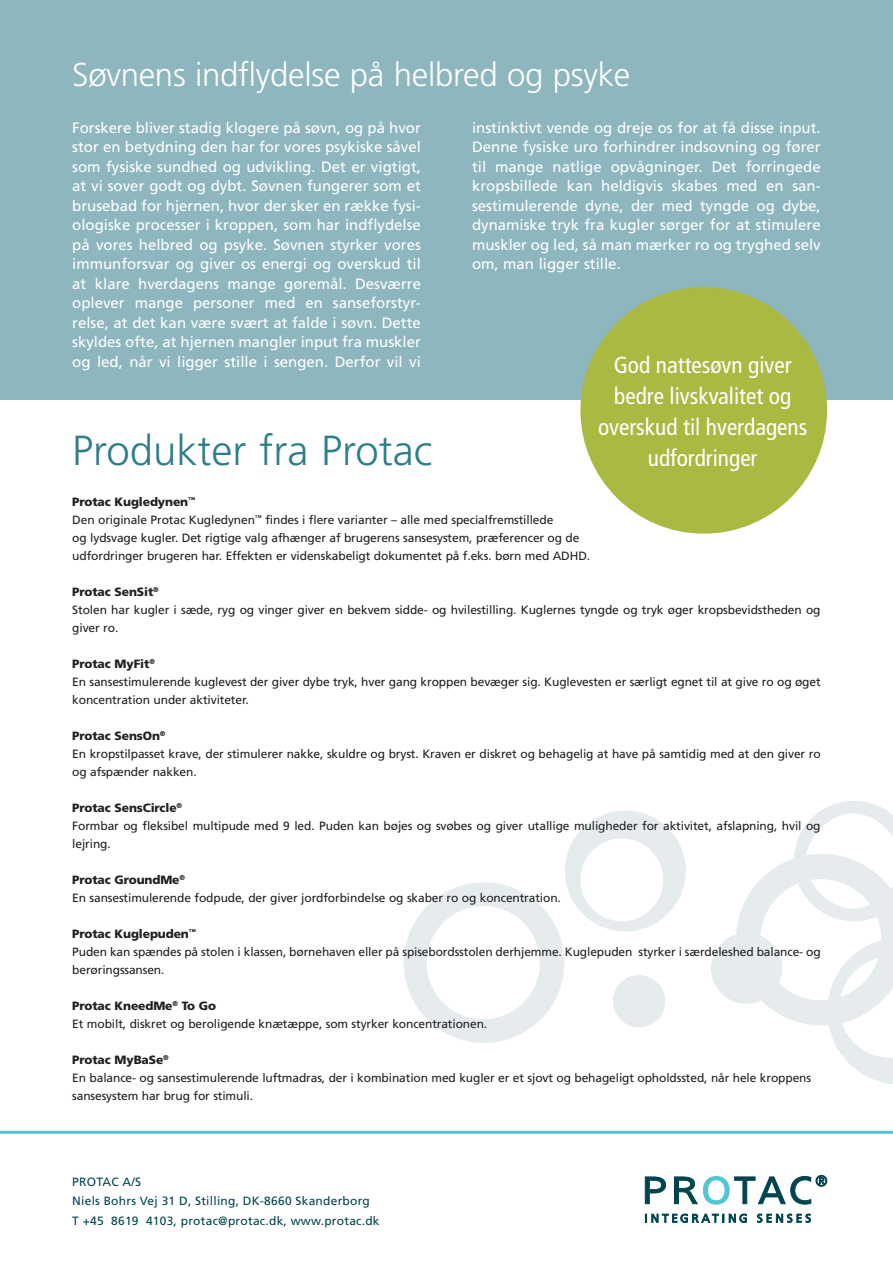
<style>
.page{position:relative;width:893px;height:1263px;background:#fff}
.page>*{position:absolute;margin:0;border:0;box-sizing:border-box;transform-origin:0 0}
.Normal{font:300 42px "Frutiger";color:#2d7e89}
.Normal-2{font:300 33px "Frutiger";letter-spacing:-.01em;color:#fff}
.t1{font:condensed 23.25px/30.9px "Frutiger";color:#fff;text-align:center}
.Normal-3{font:15px/19.5px "Frutiger";color:#fff;text-align:justify}
.Normal-4{font:12px/18px "Frutiger";letter-spacing:-.01em;color:#231f20}
.Normal-5{font:900 12px "Frutiger";letter-spacing:-.01em;color:#231f20}
.t2{font:12px "Frutiger";letter-spacing:.02em;color:#00444e}
</style>
<div class="page">
<div style="left:0;top:0;width:893px;height:400px;background:#8db6be"></div>
<svg style="left:645px;top:1176px;width:21px;height:28px"></svg>
<svg style="left:674px;top:1175px;width:153px;height:29px"></svg>
<svg style="left:645px;top:1214px;width:102px;height:9px"></svg>
<svg style="left:757px;top:1214px;width:54px;height:9px"></svg>
<div style="left:580px;top:287px;width:247px;height:247px;background:#aab941;border-radius:50%"></div>
<hr style="left:0;top:1131px;width:893px;height:3px;background:#52c5d4">
<svg style="left:711px;top:801px;width:182px;height:283px"></svg>
<svg style="left:404px;top:810px;width:282px;height:233px"></svg>
<p class="Normal-2" style="left:72px;top:56px;width:560px">Søvnens indflydelse på helbred og psyke</p>
<p class="Normal-3" style="left:72px;top:118px;width:350px">Forskere bliver stadig klogere på søvn, og på hvor stor en betydning den har for vores psykiske såvel som fysiske sundhed og udvikling. Det er vigtigt, at vi sover godt og dybt. Søvnen fungerer som et brusebad for hjernen, hvor der sker en række fysi&shy;ologiske processer i kroppen, som har indflydelse på vores helbred og psyke. Søvnen styrker vores immunforsvar og giver os energi og overskud til at klare hverdagens mange gøremål. Desværre oplever mange personer med en sanseforstyr&shy;relse, at det kan være svært at falde i søvn. Dette skyldes ofte, at hjernen mangler input fra muskler og led, når vi ligger stille i sengen. Derfor vil vi</p>
<p class="Normal-3" style="left:472px;top:118px;width:350px">instinktivt vende og dreje os for at få disse input.<br>Denne fysiske uro forhindrer indsovning og fører til mange natlige opvågninger. Det forringede kropsbillede kan heldigvis skabes med en san&shy;sestimulerende dyne, der med tyngde og dybe, dynamiske tryk fra kugler sørger for at stimulere muskler og led, så man mærker ro og tryghed selv om, man ligger stille.</p>
<p class="t1" style="left:598px;top:349px;width:211px">God nattesøvn giver bedre livskvalitet og overskud til hverdagens udfordringer</p>
<p class="Normal" style="left:72px;top:427px;width:362px">Produkter fra Protac</p>
<p class="Normal-5" style="left:72px;top:494px;width:124px">Protac Kugledynen<sup>™</sup></p>
<p class="Normal-4" style="left:72px;top:511px;width:483px">Den originale Protac Kugledynen<sup>™</sup> findes i flere varianter – alle med specialfremstillede</p>
<p class="Normal-4" style="left:72px;top:529px;width:509px">og lydsvage kugler. Det rigtige valg afhænger af brugerens sansesystem, præferencer og de</p>
<p class="Normal-4" style="left:72px;top:547px;width:519px">udfordringer brugeren har. Effekten er videnskabeligt dokumentet på f.eks. børn med ADHD.</p>
<p class="Normal-5" style="left:72px;top:584px;width:88px">Protac SenSit<sup>®</sup></p>
<p class="Normal-4" style="left:72px;top:601px;width:750px">Stolen har kugler i sæde, ryg og vinger giver en bekvem sidde- og hvilestilling. Kuglernes tyngde og tryk øger kropsbevidstheden og giver ro.</p>
<p class="Normal-5" style="left:72px;top:656px;width:84px">Protac MyFit<sup>®</sup></p>
<p class="Normal-4" style="left:72px;top:673px;width:750px">En sansestimulerende kuglevest der giver dybe tryk, hver gang kroppen bevæger sig. Kuglevesten er særligt egnet til at give ro og øget koncentration under aktiviteter.</p>
<p class="Normal-5" style="left:72px;top:728px;width:95px">Protac SensOn<sup>®</sup></p>
<p class="Normal-4" style="left:72px;top:745px;width:750px">En kropstilpasset krave, der stimulerer nakke, skuldre og bryst. Kraven er diskret og behagelig at have på samtidig med at den giver ro og afspænder nakken.</p>
<p class="Normal-5" style="left:72px;top:800px;width:111px">Protac SensCircle<sup>®</sup></p>
<p class="Normal-4" style="left:72px;top:817px;width:750px">Formbar og fleksibel multipude med 9 led. Puden kan bøjes og svøbes og giver utallige muligheder for aktivitet, afslapning, hvil og lejring.</p>
<p class="Normal-5" style="left:72px;top:872px;width:114px">Protac GroundMe<sup>®</sup></p>
<p class="Normal-4" style="left:72px;top:889px;width:490px">En sansestimulerende fodpude, der giver jordforbindelse og skaber ro og koncentration.</p>
<p class="Normal-5" style="left:72px;top:926px;width:125px">Protac Kuglepuden<sup>™</sup></p>
<p class="Normal-4" style="left:72px;top:943px;width:750px">Puden kan spændes på stolen i klassen, børnehaven eller på spisebordsstolen derhjemme. Kuglepuden styrker i særdeleshed balance- og berøringssansen.</p>
<p class="Normal-5" style="left:72px;top:998px;width:145px">Protac KneedMe<sup>®</sup> To Go</p>
<p class="Normal-4" style="left:72px;top:1015px;width:416px">Et mobilt, diskret og beroligende knætæppe, som styrker koncentrationen.</p>
<p class="Normal-5" style="left:72px;top:1052px;width:98px">Protac MyBaSe<sup>®</sup></p>
<p class="Normal-4" style="left:72px;top:1069px;width:740px">En balance- og sansestimulerende luftmadras, der i kombination med kugler er et sjovt og behageligt opholdssted, når hele kroppens</p>
<p class="Normal-4" style="left:72px;top:1087px;width:182px">sansesystem har brug for stimuli.</p>
<p class="t2" style="left:72px;top:1174px;width:70px">PROTAC A/S</p>
<p class="t2" style="left:72px;top:1194px;width:299px">Niels Bohrs Vej 31 D, Stilling, DK-8660 Skanderborg</p>
<p class="t2" style="left:72px;top:1213px;width:309px">T +45 8619 4103, protac@protac.dk, www.protac.dk</p>
</div>
